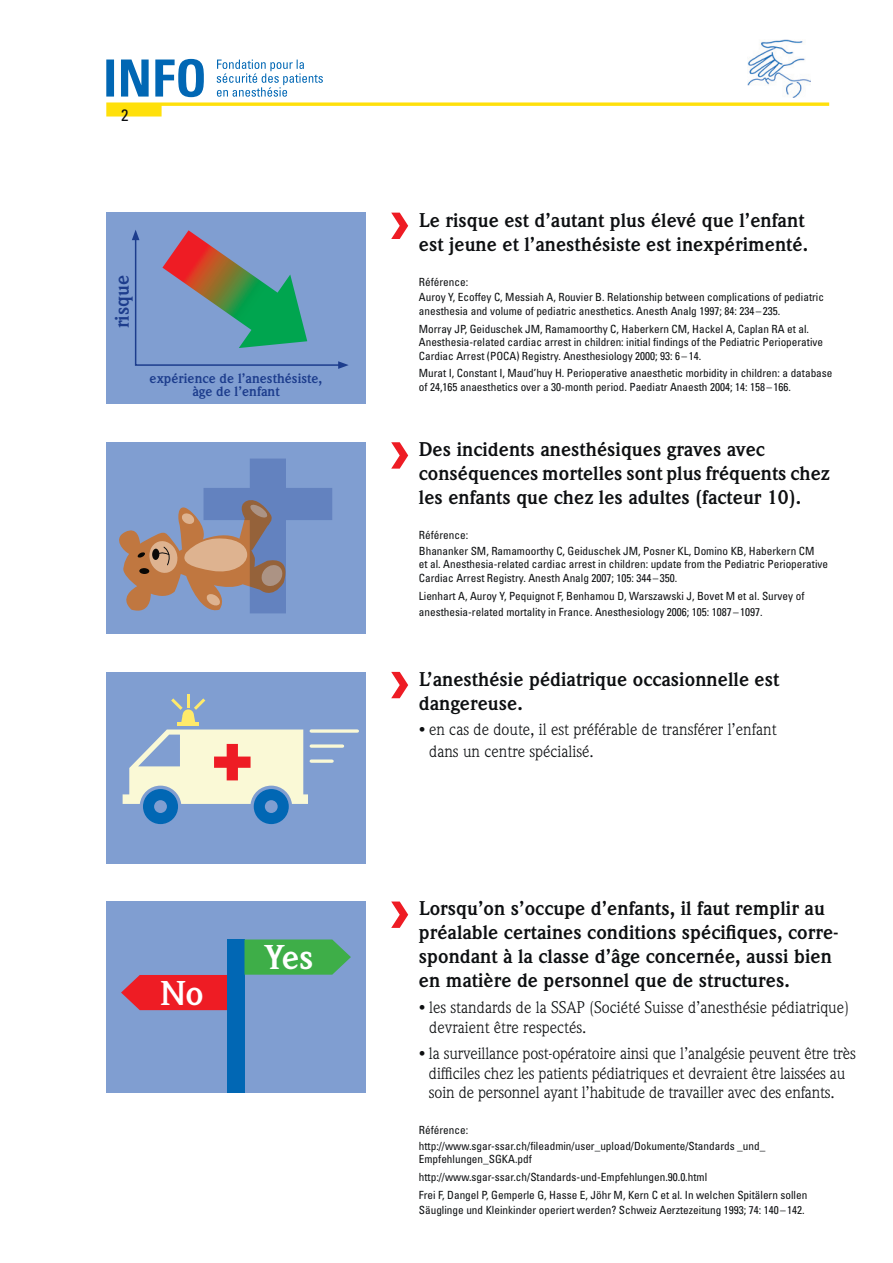
<style>
.page{position:relative;width:893px;height:1263px;background:#fff}
.page>*{position:absolute;margin:0;border:0;box-sizing:border-box;transform-origin:0 0}
.Lead_im_Inhalt{font:700 33.75px "Weidemann Std";color:#fff}
.Lead_im_Inhalt-2{font:700 19.5px/24px "Weidemann Std";letter-spacing:.005em;color:#0d0f11}
.Lead_im_Inhalt-3{font:700 19.5px "Weidemann Std";letter-spacing:.005em;color:#1d3d8d}
.t1{font:16.5px/19.8px "Weidemann Std";letter-spacing:-.01em;color:#0d0f11}
.t2{font:condensed 16.5px "Univers LT Std";color:#0d0f11}
.Lead_im_Inhalt-4{font:700 13.5px/13.5px "Weidemann Std";letter-spacing:.005em;color:#1d3d8d;text-align:center}
.Referenz{font:condensed 11.25px/13.5px "Univers LT Std";color:#0d0f11}
.s1{font-family:"Frutiger LT Std";font-weight:300;font-size:13.5px}
</style>
<div class="page">
<img style="left:752px;top:39px;width:53px;height:20px">
<svg style="left:106px;top:59px;width:723px;height:58px"></svg>
<svg style="left:391px;top:672px;width:17px;height:26px"></svg>
<div style="left:106px;top:672px;width:260px;height:191px;background:#809ed1"></div>
<svg style="left:123px;top:694px;width:185px;height:130px"></svg>
<svg style="left:311px;top:729px;width:46px;height:4px"></svg>
<svg style="left:311px;top:744px;width:32px;height:4px"></svg>
<svg style="left:311px;top:759px;width:21px;height:4px"></svg>
<svg style="left:391px;top:442px;width:17px;height:27px"></svg>
<div style="left:106px;top:442px;width:260px;height:192px;background:#809ed1"></div>
<svg style="left:119px;top:459px;width:213px;height:155px"></svg>
<svg style="left:391px;top:901px;width:17px;height:27px"></svg>
<div style="left:106px;top:901px;width:260px;height:192px;background:#809ed1"></div>
<svg style="left:121px;top:975px;width:106px;height:35px;background:#e42733"></svg>
<div style="left:227px;top:939px;width:17px;height:154px;background:#0167b4"></div>
<svg style="left:244px;top:939px;width:107px;height:36px;background:#44ab57"></svg>
<svg style="left:391px;top:213px;width:17px;height:26px"></svg>
<div style="left:106px;top:213px;width:260px;height:191px;background:#809ed1"></div>
<svg style="left:132px;top:230px;width:217px;height:139px"></svg>
<p class="t2" style="left:121px;top:105px;width:9px">2</p>
<p class="Lead_im_Inhalt-3" style="left:110px;top:328px;width:55px;rotate:-90deg">risque</p>
<p class="Lead_im_Inhalt-4" style="left:150px;top:371px;width:174px">expérience de l’anesthésiste, àge de l’enfant</p>
<p class="Lead_im_Inhalt" style="left:160px;top:973px;width:45px">No</p>
<p class="Lead_im_Inhalt" style="left:265px;top:937px;width:50px">Yes</p>
<p class="Lead_im_Inhalt-2" style="left:419px;top:208px;width:391px">Le risque est d’autant plus élevé que l’enfant est jeune et l’anesthésiste est inexpérimenté.</p>
<p class="Referenz" style="left:419px;top:275px;width:51px">Référence:</p>
<p class="Referenz" style="left:419px;top:290px;width:407px">Auroy Y, Ecoffey C, Messiah A, Rouvier B. Relationship between complications of pediatric anesthesia and volume of pediatric anesthetics. Anesth Analg 1997; 84: 234–235.</p>
<p class="Referenz" style="left:419px;top:322px;width:406px">Morray JP, Geiduschek JM, Ramamoorthy C, Haberkern CM, Hackel A, Caplan RA et al.<br>Anesthesia-related cardiac arrest in children: initial findings of the Pediatric Perioperative<br>Cardiac Arrest (POCA) Registry. Anesthesiology 2000; 93: 6– 14.</p>
<p class="Referenz" style="left:419px;top:366px;width:415px">Murat I, Constant I, Maud’huy H. Perioperative anaesthetic morbidity in children: a database of 24,165 anaesthetics over a 30-month period. Paediatr Anaesth 2004; 14: 158– 166.</p>
<p class="Lead_im_Inhalt-2" style="left:419px;top:438px;width:412px">Des incidents anesthésiques graves avec conséquences mortelles sont plus fréquents chez les enfants que chez les adultes (facteur 10).</p>
<p class="Referenz" style="left:419px;top:528px;width:51px">Référence:</p>
<p class="Referenz" style="left:419px;top:544px;width:411px">Bhananker SM, Ramamoorthy C, Geiduschek JM, Posner KL, Domino KB, Haberkern CM<br>et al. Anesthesia-related cardiac arrest in children: update from the Pediatric Perioperative<br>Cardiac Arrest Registry. Anesth Analg 2007; 105: 344– 350.</p>
<p class="Referenz" style="left:419px;top:587px;width:387px;line-height:16.5px">Lienhart A, Auroy Y, Pequignot F, Benhamou D, Warszawski J, Bovet M et al. Survey of anesthesia-related mortality in France. Anesthesiology 2006; 105: 1087– 1097.</p>
<p class="Lead_im_Inhalt-2" style="left:419px;top:667px;width:362px">L’anesthésie pédiatrique occasionnelle est dangereuse.</p>
<p class="t1" style="left:429px;top:719px;width:349px;line-height:21.6px;text-indent:-10px"><span class="s1">•</span> en cas de doute, il est préférable de transférer l’enfant dans un centre spécialisé.</p>
<p class="Lead_im_Inhalt-2" style="left:419px;top:897px;width:421px">Lorsqu’on s’occupe d’enfants, il faut remplir au préalable certaines conditions spécifiques, corre&shy;spondant à la classe d’âge concernée, aussi bien en matière de personnel que de structures.</p>
<p class="t1" style="left:429px;top:997px;width:421px;text-indent:-10px"><span class="s1">•</span> les standards de la SSAP (Société Suisse d’anesthésie pédiatrique) devraient être respectés.</p>
<p class="t1" style="left:429px;top:1043px;width:428px;text-indent:-10px"><span class="s1">•</span> la surveillance post-opératoire ainsi que l’analgésie peuvent être très difficiles chez les patients pédiatriques et devraient être laissées au soin de personnel ayant l’habitude de travailler avec des enfants.</p>
<p class="Referenz" style="left:419px;top:1123px;width:51px">Référence:</p>
<p class="Referenz" style="left:419px;top:1139px;width:348px">http://www.sgar-ssar.ch/fileadmin/user_upload/Dokumente/Standards _und_<br>Empfehlungen_SGKA.pdf</p>
<p class="Referenz" style="left:419px;top:1170px;width:290px">http://www.sgar-ssar.ch/Standards-und-Empfehlungen.90.0.html</p>
<p class="Referenz" style="left:419px;top:1187px;width:390px;line-height:15.3px">Frei F, Dangel P, Gemperle G, Hasse E, Jöhr M, Kern C et al. In welchen Spitälern sollen<br>Säuglinge und Kleinkinder operiert werden? Schweiz Aerztezeitung 1993; 74: 140–142.</p>
</div>
